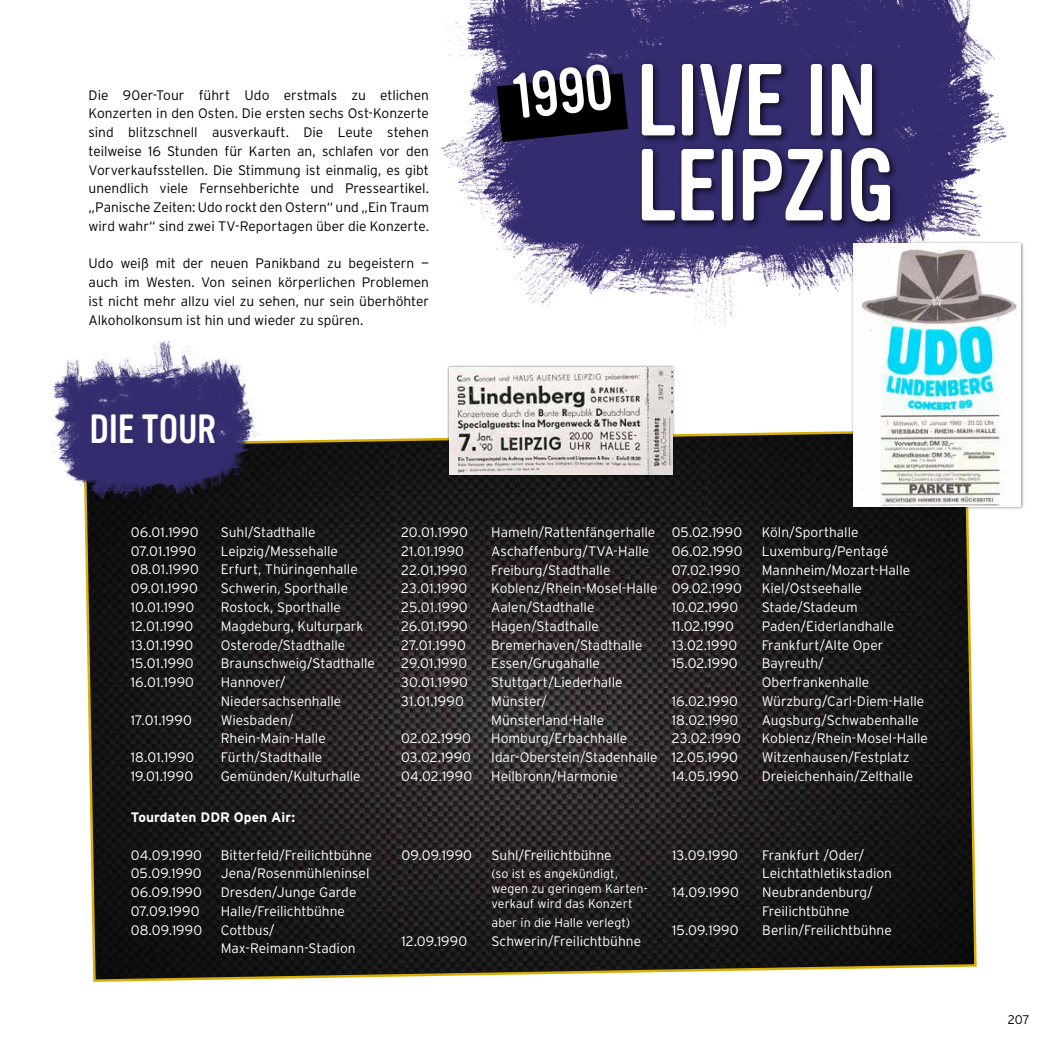
<style>
.page{position:relative;width:1063px;height:1063px;background:#fff}
.page>*{position:absolute;margin:0;border:0;box-sizing:border-box;transform-origin:0 0}
.t1{font:100px/85px "Vinyl OT";letter-spacing:-.02em;color:#fff}
.t2{font:62.5px "Vinyl OT";color:#fff}
.t3{font:40px "Vinyl OT";letter-spacing:-.01em;color:#fff}
.t4{font:300 13.75px/18.8px "Interstate";color:#fff}
.t5{font:300 13.75px/18.8px "Interstate";color:#000;text-align:justify}
.t6{font:700 13.75px "Interstate";color:#fff}
.t7{font:300 12.5px/15px "Interstate";letter-spacing:.005em;color:#fff}
.t8{font:300 12.5px "Interstate";color:#000}
</style>
<div class="page">
<svg style="left:85px;top:431px;width:892px;height:551px;background:#262322"></svg>
<img style="left:441px;top:0;width:566px;height:327px">
<div style="left:447px;top:365px;width:228px;height:112px;background:#000;opacity:.5"></div>
<img style="left:449px;top:367px;width:223px;height:108px">
<div style="left:851px;top:240px;width:173px;height:270px;background:#000;opacity:.5"></div>
<img style="left:854px;top:244px;width:167px;height:263px">
<div style="left:637px;top:60px;width:262px;height:171px;background:#000;opacity:.75"></div>
<svg style="left:497px;top:73px;width:131px;height:69px;background:#16132e"></svg>
<div style="left:509px;top:60px;width:111px;height:66px;background:#000;opacity:.75"></div>
<img style="left:52px;top:340px;width:224px;height:217px">
<p class="t5" style="left:89px;top:85px;width:342px">Die 90er-Tour führt Udo erstmals zu etlichen Konzerten in den Osten. Die ersten sechs Ost-Konzerte sind blitzschnell ausverkauft. Die Leute stehen teilweise 16 Stunden für Karten an, schlafen vor den Vorverkaufsstellen. Die Stimmung ist einmalig, es gibt unendlich viele Fernsehberichte und Presseartikel. „Panische Zeiten: Udo rockt den Ostern“ und „Ein Traum wird wahr“ sind zwei TV-Reportagen über die Konzerte.</p>
<p class="t5" style="left:89px;top:254px;width:342px">Udo weiß mit der neuen Panikband zu begeistern — auch im Westen. Von seinen körperlichen Problemen ist nicht mehr allzu viel zu sehen, nur sein überhöhter Alkoholkonsum ist hin und wieder zu spüren.</p>
<h3 class="t3" style="left:89px;top:407px;width:128px">DIE TOUR</h3>
<h2 class="t2" style="left:510px;top:63px;width:101px;rotate:-6deg">1990</h2>
<h1 class="t1" style="left:636px;top:60px;width:262px">LIVE IN<br>LEIPZIG</h1>
<p class="t4" style="left:131px;top:523px;width:69px">06.01.1990</p>
<p class="t4" style="left:221px;top:523px;width:96px">Suhl/Stadthalle</p>
<p class="t4" style="left:131px;top:541px;width:67px">07.01.1990</p>
<p class="t4" style="left:221px;top:541px;width:119px">Leipzig/Messehalle</p>
<p class="t4" style="left:131px;top:560px;width:70px">08.01.1990</p>
<p class="t4" style="left:221px;top:560px;width:139px">Erfurt, Thüringenhalle</p>
<p class="t4" style="left:131px;top:579px;width:69px">09.01.1990</p>
<p class="t4" style="left:221px;top:579px;width:129px">Schwerin, Sporthalle</p>
<p class="t4" style="left:131px;top:598px;width:65px">10.01.1990</p>
<p class="t4" style="left:221px;top:598px;width:122px">Rostock, Sporthalle</p>
<p class="t4" style="left:131px;top:616px;width:64px">12.01.1990</p>
<p class="t4" style="left:221px;top:616px;width:144px">Magdeburg, Kulturpark</p>
<p class="t4" style="left:131px;top:635px;width:64px">13.01.1990</p>
<p class="t4" style="left:221px;top:635px;width:126px">Osterode/Stadthalle</p>
<p class="t4" style="left:131px;top:654px;width:65px">15.01.1990</p>
<p class="t4" style="left:221px;top:654px;width:156px">Braunschweig/Stadthalle</p>
<p class="t4" style="left:131px;top:673px;width:65px">16.01.1990</p>
<p class="t4" style="left:221px;top:673px;width:122px">Hannover/<br>Niedersachsenhalle</p>
<p class="t4" style="left:131px;top:710px;width:63px">17.01.1990</p>
<p class="t4" style="left:221px;top:710px;width:107px">Wiesbaden/<br>Rhein-Main-Halle</p>
<p class="t4" style="left:131px;top:748px;width:65px">18.01.1990</p>
<p class="t4" style="left:221px;top:748px;width:103px">Fürth/Stadthalle</p>
<p class="t4" style="left:131px;top:766px;width:64px">19.01.1990</p>
<p class="t4" style="left:221px;top:766px;width:141px">Gemünden/Kulturhalle</p>
<p class="t6" style="left:131px;top:810px;width:166px">Tourdaten DDR Open Air:</p>
<p class="t4" style="left:131px;top:845px;width:73px">04.09.1990</p>
<p class="t4" style="left:221px;top:845px;width:153px">Bitterfeld/Freilichtbühne</p>
<p class="t4" style="left:131px;top:864px;width:72px">05.09.1990</p>
<p class="t4" style="left:221px;top:864px;width:150px">Jena/Rosenmühleninsel</p>
<p class="t4" style="left:131px;top:883px;width:73px">06.09.1990</p>
<p class="t4" style="left:221px;top:883px;width:137px">Dresden/Junge Garde</p>
<p class="t4" style="left:131px;top:902px;width:70px">07.09.1990</p>
<p class="t4" style="left:221px;top:902px;width:126px">Halle/Freilichtbühne</p>
<p class="t4" style="left:131px;top:920px;width:73px">08.09.1990</p>
<p class="t4" style="left:221px;top:920px;width:136px">Cottbus/<br>Max-Reimann-Stadion</p>
<p class="t4" style="left:401px;top:523px;width:68px">20.01.1990</p>
<p class="t4" style="left:491px;top:523px;width:166px">Hameln/Rattenfängerhalle</p>
<p class="t4" style="left:401px;top:541px;width:64px">21.01.1990</p>
<p class="t4" style="left:491px;top:541px;width:160px">Aschaffenburg/TVA-Halle</p>
<p class="t4" style="left:401px;top:560px;width:68px">22.01.1990</p>
<p class="t4" style="left:491px;top:560px;width:121px">Freiburg/Stadthalle</p>
<p class="t4" style="left:401px;top:579px;width:68px">23.01.1990</p>
<p class="t4" style="left:491px;top:579px;width:168px">Koblenz/Rhein-Mosel-Halle</p>
<p class="t4" style="left:401px;top:598px;width:68px">25.01.1990</p>
<p class="t4" style="left:491px;top:598px;width:105px">Aalen/Stadthalle</p>
<p class="t4" style="left:401px;top:616px;width:68px">26.01.1990</p>
<p class="t4" style="left:491px;top:616px;width:109px">Hagen/Stadthalle</p>
<p class="t4" style="left:401px;top:635px;width:66px">27.01.1990</p>
<p class="t4" style="left:491px;top:635px;width:153px">Bremerhaven/Stadthalle</p>
<p class="t4" style="left:401px;top:654px;width:68px">29.01.1990</p>
<p class="t4" style="left:491px;top:654px;width:110px">Essen/Grugahalle</p>
<p class="t4" style="left:401px;top:673px;width:68px">30.01.1990</p>
<p class="t4" style="left:491px;top:673px;width:133px">Stuttgart/Liederhalle</p>
<p class="t4" style="left:401px;top:692px;width:64px">31.01.1990</p>
<p class="t4" style="left:491px;top:692px;width:114px">Münster/<br>Münsterland-Halle</p>
<p class="t4" style="left:401px;top:729px;width:71px">02.02.1990</p>
<p class="t4" style="left:491px;top:729px;width:138px">Homburg/Erbachhalle</p>
<p class="t4" style="left:401px;top:748px;width:71px">03.02.1990</p>
<p class="t4" style="left:491px;top:748px;width:168px">Idar-Oberstein/Stadenhalle</p>
<p class="t4" style="left:401px;top:767px;width:73px">04.02.1990</p>
<p class="t4" style="left:491px;top:767px;width:128px">Heilbronn/Harmonie</p>
<p class="t4" style="left:672px;top:523px;width:72px">05.02.1990</p>
<p class="t4" style="left:762px;top:523px;width:98px">Köln/Sporthalle</p>
<p class="t4" style="left:672px;top:542px;width:72px">06.02.1990</p>
<p class="t4" style="left:762px;top:542px;width:128px">Luxemburg/Pentagé</p>
<p class="t4" style="left:672px;top:560px;width:70px">07.02.1990</p>
<p class="t4" style="left:762px;top:560px;width:150px">Mannheim/Mozart-Halle</p>
<p class="t4" style="left:672px;top:579px;width:72px">09.02.1990</p>
<p class="t4" style="left:762px;top:579px;width:102px">Kiel/Ostseehalle</p>
<p class="t4" style="left:672px;top:598px;width:68px">10.02.1990</p>
<p class="t4" style="left:762px;top:598px;width:97px">Stade/Stadeum</p>
<p class="t4" style="left:672px;top:617px;width:64px">11.02.1990</p>
<p class="t4" style="left:762px;top:617px;width:134px">Paden/Eiderlandhalle</p>
<p class="t4" style="left:672px;top:635px;width:67px">13.02.1990</p>
<p class="t4" style="left:762px;top:635px;width:123px">Frankfurt/Alte Oper</p>
<p class="t4" style="left:672px;top:654px;width:68px">15.02.1990</p>
<p class="t4" style="left:762px;top:654px;width:109px">Bayreuth/<br>Oberfrankenhalle</p>
<p class="t4" style="left:672px;top:692px;width:68px">16.02.1990</p>
<p class="t4" style="left:762px;top:692px;width:164px">Würzburg/Carl-Diem-Halle</p>
<p class="t4" style="left:672px;top:710px;width:68px">18.02.1990</p>
<p class="t4" style="left:762px;top:710px;width:159px">Augsburg/Schwabenhalle</p>
<p class="t4" style="left:672px;top:729px;width:71px">23.02.1990</p>
<p class="t4" style="left:762px;top:729px;width:168px">Koblenz/Rhein-Mosel-Halle</p>
<p class="t4" style="left:672px;top:748px;width:68px">12.05.1990</p>
<p class="t4" style="left:762px;top:748px;width:149px">Witzenhausen/Festplatz</p>
<p class="t4" style="left:672px;top:767px;width:69px">14.05.1990</p>
<p class="t4" style="left:762px;top:767px;width:153px">Dreieichenhain/Zelthalle</p>
<p class="t4" style="left:402px;top:845px;width:72px">09.09.1990</p>
<p class="t4" style="left:492px;top:845px;width:122px">Suhl/Freilichtbühne</p>
<p class="t7" style="left:492px;top:866px;width:158px">(so ist es angekündigt, wegen zu geringem Karten&shy;verkauf wird das Konzert</p>
<p class="t7" style="left:492px;top:915px;width:140px">aber in die Halle verlegt)</p>
<p class="t4" style="left:402px;top:932px;width:67px">12.09.1990</p>
<p class="t4" style="left:492px;top:932px;width:151px">Schwerin/Freilichtbühne</p>
<p class="t4" style="left:672px;top:845px;width:67px">13.09.1990</p>
<p class="t4" style="left:762px;top:845px;width:131px">Frankfurt /Oder/<br>Leichtathletikstadion</p>
<p class="t4" style="left:672px;top:883px;width:68px">14.09.1990</p>
<p class="t4" style="left:762px;top:883px;width:112px">Neubrandenburg/<br>Freilichtbühne</p>
<p class="t4" style="left:672px;top:920px;width:68px">15.09.1990</p>
<p class="t4" style="left:762px;top:920px;width:131px">Berlin/Freilichtbühne</p>
<p class="t8" style="left:1008px;top:1012px;width:24px">207</p>
</div>
